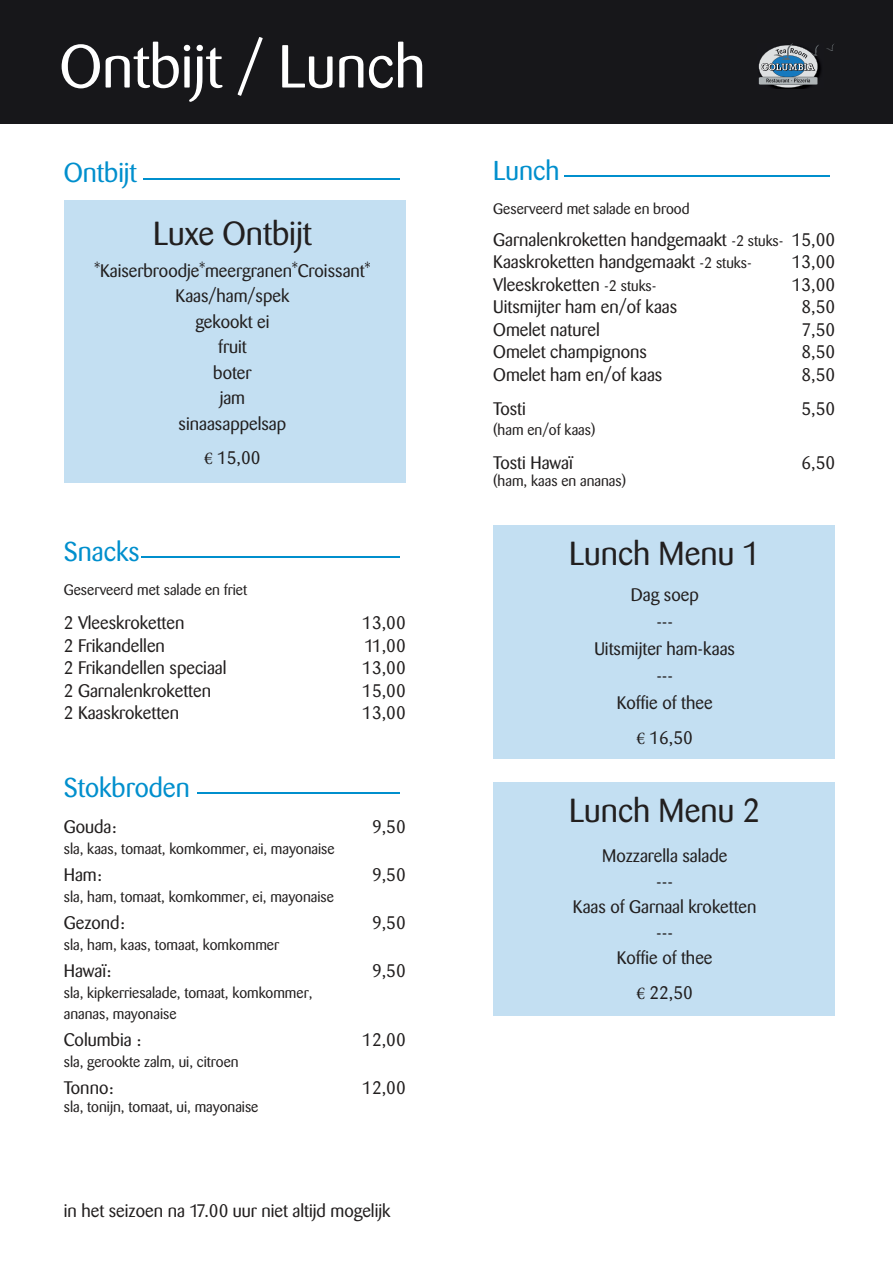
<style>
.page{position:relative;width:893px;height:1263px;background:#fff}
.page>*{position:absolute;margin:0;border:0;box-sizing:border-box;transform-origin:0 0}
.t1{font:60px "Barmeno";color:#fff}
.t2{font:33px "Barmeno";color:#221f1f}
.t3{font:27px "Barmeno";color:#008fcd}
.t4{font:18px/25.5px "Barmeno";color:#221f1f;text-align:center}
.t5{font:15px/21px "Barmeno";color:#221f1f}
.s1{font-family:"Minion Pro"}
.s2{font-size:15px}
</style>
<div class="page">
<div style="left:0;top:0;width:893px;height:124px;background:#17171a"></div>
<img style="left:758px;top:61px;width:63px;height:28px">
<svg style="left:826px;top:44px;width:8px;height:7px"></svg>
<svg style="left:759px;top:43px;width:60px;height:45px"></svg>
<hr style="left:143px;top:178px;width:257px;height:1px;background:#008fcd">
<div style="left:64px;top:201px;width:341px;height:282px;background:#c3dff2"></div>
<hr style="left:197px;top:792px;width:203px;height:2px;background:#008fcd">
<hr style="left:142px;top:556px;width:258px;height:2px;background:#008fcd">
<hr style="left:564px;top:176px;width:265px;height:1px;background:#008fcd">
<div style="left:493px;top:526px;width:342px;height:233px;background:#c3dff2"></div>
<div style="left:493px;top:782px;width:342px;height:234px;background:#c3dff2"></div>
<h1 class="t1" style="left:60px;top:36px;width:368px">Ontbijt / Lunch</h1>
<h3 class="t3" style="left:64px;top:159px;width:75px">Ontbijt</h3>
<h2 class="t2" style="left:153px;top:217px;width:160px">Luxe Ontbijt</h2>
<p class="t4" style="left:94px;top:258px;width:277px">*Kaiserbroodje*meergranen*Croissant*<br>Kaas/ham/spek<br>gekookt ei<br>fruit<br>boter<br>jam<br>sinaasappelsap</p>
<p class="t4" style="left:204px;top:446px;width:58px"><span class="s1">€</span> 15,00</p>
<h3 class="t3" style="left:64px;top:537px;width:77px">Snacks</h3>
<p class="t5" style="left:64px;top:580px;width:185px">Geserveerd met salade en friet</p>
<p class="t4" style="left:64px;top:611px;width:122px">2 Vleeskroketten</p>
<p class="t4" style="left:362px;top:611px;width:45px">13,00</p>
<p class="t4" style="left:64px;top:633px;width:103px">2 Frikandellen</p>
<p class="t4" style="left:365px;top:633px;width:43px">11,00</p>
<p class="t4" style="left:64px;top:656px;width:164px">2 Frikandellen speciaal</p>
<p class="t4" style="left:362px;top:656px;width:45px">13,00</p>
<p class="t4" style="left:64px;top:678px;width:149px">2 Garnalenkroketten</p>
<p class="t4" style="left:362px;top:678px;width:45px">15,00</p>
<p class="t4" style="left:64px;top:701px;width:117px">2 Kaaskroketten</p>
<p class="t4" style="left:362px;top:701px;width:45px">13,00</p>
<h3 class="t3" style="left:64px;top:773px;width:128px">Stokbroden</h3>
<p class="t4" style="left:64px;top:815px;width:54px">Gouda:</p>
<p class="t4" style="left:372px;top:815px;width:35px">9,50</p>
<p class="t5" style="left:64px;top:839px;width:272px">sla, kaas, tomaat, komkommer, ei, mayonaise</p>
<p class="t4" style="left:64px;top:863px;width:40px">Ham:</p>
<p class="t4" style="left:372px;top:863px;width:35px">9,50</p>
<p class="t5" style="left:64px;top:887px;width:272px">sla, ham, tomaat, komkommer, ei, mayonaise</p>
<p class="t4" style="left:64px;top:911px;width:63px">Gezond:</p>
<p class="t4" style="left:372px;top:911px;width:35px">9,50</p>
<p class="t5" style="left:64px;top:935px;width:217px">sla, ham, kaas, tomaat, komkommer</p>
<p class="t4" style="left:64px;top:959px;width:49px">Hawaï:</p>
<p class="t4" style="left:372px;top:959px;width:35px">9,50</p>
<p class="t5" style="left:64px;top:983px;width:250px">sla, kipkerriesalade, tomaat, komkommer, ananas, mayonaise</p>
<p class="t4" style="left:64px;top:1028px;width:79px">Columbia :</p>
<p class="t4" style="left:362px;top:1028px;width:45px">12,00</p>
<p class="t5" style="left:64px;top:1052px;width:176px">sla, gerookte zalm, ui, citroen</p>
<p class="t4" style="left:64px;top:1076px;width:51px">Tonno:</p>
<p class="t4" style="left:362px;top:1076px;width:45px">12,00</p>
<p class="t5" style="left:64px;top:1097px;width:196px">sla, tonijn, tomaat, ui, mayonaise</p>
<p class="t4" style="left:64px;top:1199px;width:328px">in het seizoen na 17.00 uur niet altijd mogelijk</p>
<h3 class="t3" style="left:493px;top:157px;width:68px">Lunch</h3>
<p class="t5" style="left:493px;top:199px;width:198px">Geserveerd met salade en brood</p>
<p class="t4" style="left:493px;top:229px;width:344px;line-height:22.5px;text-align:left">Garnalenkroketten handgemaakt <span class="s2">-2 stuks-</span> 15,00<br>Kaaskroketten handgemaakt <span class="s2">-2 stuks-</span></p>
<p class="t4" style="left:792px;top:250px;width:45px">13,00</p>
<p class="t4" style="left:493px;top:272px;width:165px">Vleeskroketten <span class="s2">-2 stuks-</span></p>
<p class="t4" style="left:792px;top:272px;width:45px">13,00</p>
<p class="t4" style="left:493px;top:295px;width:186px">Uitsmijter ham en/of kaas</p>
<p class="t4" style="left:801px;top:295px;width:35px">8,50</p>
<p class="t4" style="left:493px;top:317px;width:108px">Omelet naturel</p>
<p class="t4" style="left:801px;top:317px;width:35px">7,50</p>
<p class="t4" style="left:493px;top:340px;width:155px">Omelet champignons</p>
<p class="t4" style="left:801px;top:340px;width:35px">8,50</p>
<p class="t4" style="left:493px;top:362px;width:171px">Omelet ham en/of kaas</p>
<p class="t4" style="left:801px;top:362px;width:35px">8,50</p>
<p class="t4" style="left:493px;top:397px;width:34px">Tosti</p>
<p class="t4" style="left:801px;top:397px;width:35px">5,50</p>
<p class="t5" style="left:493px;top:419px;width:104px">(ham en/of kaas)</p>
<p class="t4" style="left:493px;top:451px;width:81px">Tosti Hawaï</p>
<p class="t4" style="left:801px;top:451px;width:35px">6,50</p>
<p class="t5" style="left:493px;top:470px;width:134px">(ham, kaas en ananas)</p>
<h2 class="t2" style="left:569px;top:536px;width:193px">Lunch Menu 1</h2>
<p class="t4" style="left:594px;top:582px;width:142px;line-height:27px">Dag soep<br>---<br>Uitsmijter ham-kaas ---<br>Koffie of thee</p>
<p class="t4" style="left:637px;top:725px;width:58px"><span class="s1">€</span> 16,50</p>
<h2 class="t2" style="left:569px;top:793px;width:193px">Lunch Menu 2</h2>
<p class="t4" style="left:573px;top:844px;width:185px">Mozzarella salade<br>---<br>Kaas of Garnaal kroketten ---<br>Koffie of thee</p>
<p class="t4" style="left:637px;top:980px;width:58px"><span class="s1">€</span> 22,50</p>
</div>
